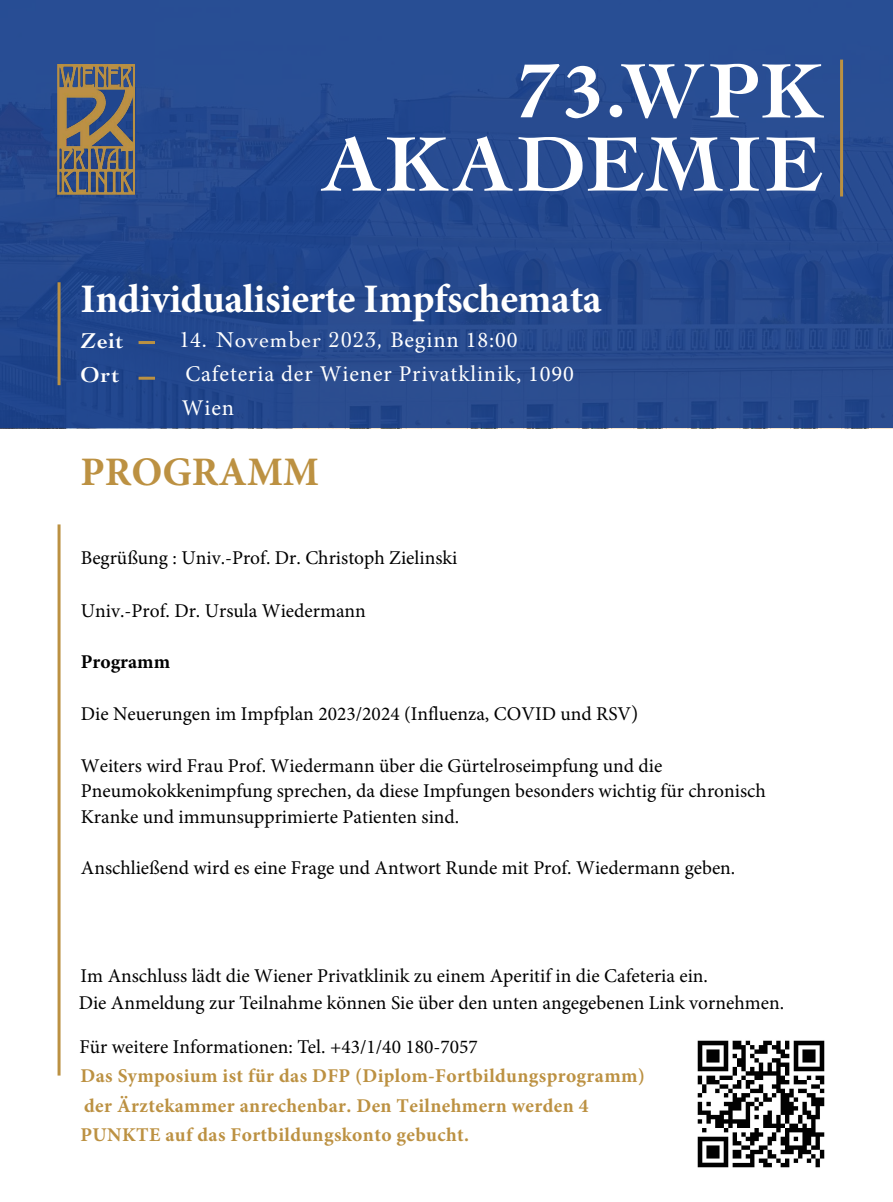
<style>
.page{position:relative;width:893px;height:1202px;background:#fff}
.page>*{position:absolute;margin:0;border:0;box-sizing:border-box;transform-origin:0 0}
.t1{font:700 81px/73.2px "Cochin";letter-spacing:.065em;color:#fff;text-align:right}
.t2{font:700 40.5px "Minion Pro";letter-spacing:-.01em;color:#fff}
.t3{font:700 40.5px "Minion Pro";color:#bc9142}
.t4{font:22.5px/34px "Minion Pro";letter-spacing:.04em;color:#fff}
.t5{font:22.5px "Cochin";letter-spacing:.04em;color:#fff}
.t6{font:700 22.5px/34.5px "Cochin";letter-spacing:.05em;color:#fff}
.t7{font:19.5px/25.3px "Minion Pro";color:#000}
.t8{font:700 19.5px/29.2px "Minion Pro";letter-spacing:.02em;color:#bc9142}
.t9{font:700 19.5px "Minion Pro";color:#000}
.s1{font-family:"Minion Pro"}
.s2{font-size:21px}
</style>
<div class="page">
<div style="left:0;top:0;width:893px;height:428px;background:#284b90"></div>
<hr style="left:840px;top:60px;width:3px;height:136px;background:#bb9142">
<hr style="left:58px;top:282px;width:3px;height:103px;background:#bb9142">
<hr style="left:139px;top:341px;width:16px;height:3px;background:#bb9142">
<hr style="left:139px;top:377px;width:16px;height:3px;background:#bb9142">
<img style="left:57px;top:64px;width:78px;height:131px">
<hr style="left:58px;top:524px;width:3px;height:551px;background:#bb9142">
<img style="left:697px;top:1040px;width:128px;height:128px">
<h1 class="t1" style="left:323px;top:50px;width:501px">7<span class="s1">3</span>.WPK<br>AKADEMIE</h1>
<h2 class="t2" style="left:81px;top:271px;width:523px">Individualisierte Impfschemata</h2>
<p class="t6" style="left:81px;top:322px;width:45px">Zeit<br>Ort</p>
<p class="t5" style="left:179px;top:325px;width:340px">1<span class="s1">4</span>. November 2023, <span class="s1">Beginn 18:00</span></p>
<p class="t4" style="left:182px;top:357px;width:394px">Cafeteria der Wiener Privatklinik, 1090<br>Wien</p>
<h2 class="t3" style="left:81px;top:443px;width:240px">PROGRAMM</h2>
<p class="t7" style="left:81px;top:544px;width:378px">Begrüßung : Univ.-Prof. Dr. Christoph Zielinski</p>
<p class="t7" style="left:81px;top:598px;width:287px">Univ.-Prof. Dr. Ursula Wiedermann</p>
<p class="t9" style="left:81px;top:648px;width:91px">Programm</p>
<p class="t7" style="left:81px;top:701px;width:559px">Die Neuerungen im Impfplan 2023/2024 (Influenza, COVID und RSV<span class="s2">)</span></p>
<p class="t7" style="left:81px;top:753px;width:687px">Weiters wird Frau Prof. Wiedermann über die Gürtelroseimpfung und die<br>Pneumokokkenimpfung sprechen, da diese Impfungen besonders wichtig für chronisch<br>Kranke und immunsupprimierte Patienten sind.</p>
<p class="t7" style="left:81px;top:854px;width:656px">Anschließend wird es eine Frage und Antwort Runde mit Prof. Wiedermann geben.</p>
<p class="t7" style="left:79px;top:962px;width:707px;line-height:26.8px">Im Anschluss lädt die Wiener Privatklinik zu einem Aperitif in die Cafeteria ein.<br>Die Anmeldung zur Teilnahme können Sie über den unten angegebenen Link vornehmen.</p>
<p class="t7" style="left:80px;top:1034px;width:400px">Für weitere Informationen: Tel. +43/1/40 180-7057</p>
<p class="t8" style="left:81px;top:1061px;width:566px">Das Symposium ist für das DFP (Diplom-Fortbildungsprogramm) der Ärztekammer anrechenbar. Den Teilnehmern werden 4<br>PUNKTE auf das Fortbildungskonto gebucht.</p>
</div>
